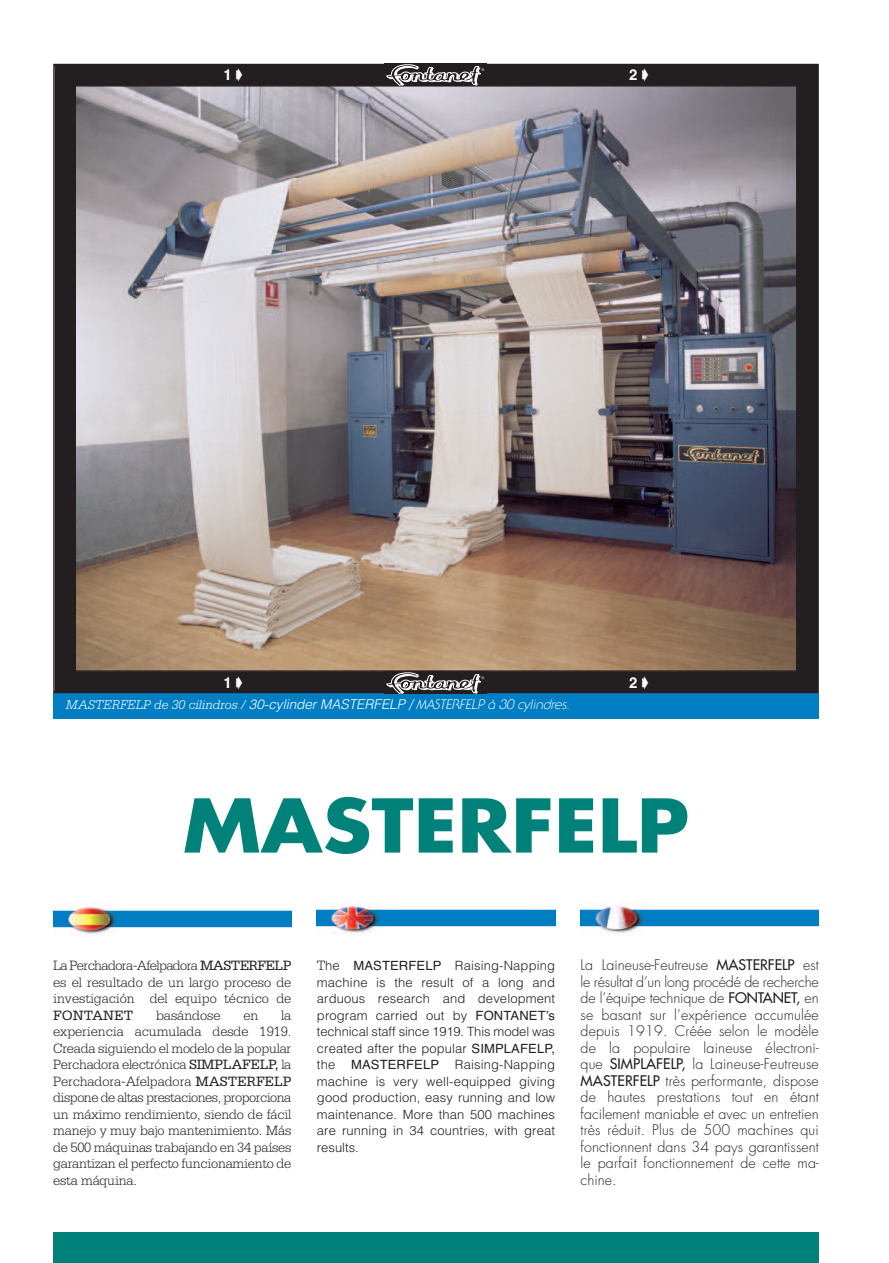
<style>
.page{position:relative;width:889px;height:1263px;background:#fff}
.page>*{position:absolute;margin:0;border:0;box-sizing:border-box;transform-origin:0 0}
.t1{font:700 72px "Futura";color:#00827a;scale:1.1 1}
.t2{font:700 15px "Helvetica";color:#fff}
.t3{font:300 14.25px/16.5px "Futura";letter-spacing:.01em;color:#231f20;text-align:justify}
.t4{font:300 14.25px/16.5px "Serifa";letter-spacing:-.005em;color:#231f20;text-align:justify}
.t5{font:14.25px "Serifa";letter-spacing:-.005em;color:#231f20}
.t6{font:italic 300 13.5px "Serifa";color:#fff}
.t7{font:300 12.75px/16.5px "Helvetica";letter-spacing:.01em;color:#231f20;text-align:justify}
.s1{font-family:"Helvetica"}
.s2{font-family:"Serif Gothic Std"}
.s3{font-weight:400}
.s4{font-family:"Serifa";font-size:14.25px}
</style>
<div class="page">
<div style="left:53px;top:693px;width:766px;height:26px;background:#007ec3"></div>
<div style="left:53px;top:1233px;width:766px;height:30px;background:#00827a"></div>
<img style="left:580px;top:901px;width:239px;height:33px">
<img style="left:317px;top:901px;width:238px;height:34px">
<img style="left:53px;top:902px;width:238px;height:32px">
<div style="left:55px;top:65px;width:762px;height:627px;background:#231f20"></div>
<img style="left:77px;top:88px;width:717px;height:581px">
<svg style="left:385px;top:64px;width:101px;height:21px"></svg>
<svg style="left:385px;top:672px;width:101px;height:21px"></svg>
<p class="t2" style="left:223px;top:66px;width:10px">1</p>
<p class="t2" style="left:629px;top:66px;width:10px">2</p>
<p class="t2" style="left:223px;top:674px;width:10px">1</p>
<p class="t2" style="left:629px;top:674px;width:10px">2</p>
<p class="t6" style="left:66px;top:700px;width:508px">MASTERFELP de 30 cilindros / <span class="s1">30-cylinder MASTERFELP /</span> <span class="s2">MASTERFELP à 30 cylindres.</span></p>
<h1 class="t1" style="left:183px;top:793px;width:462px">MASTERFELP</h1>
<p class="t4" style="left:53px;top:958px;width:240px">La Perchadora-Afelpadora <span class="s3">MASTERFELP </span>es el resultado de un largo proceso de investigación del equipo técnico de</p>
<p class="t5" style="left:53px;top:1010px;width:82px">FONTANET</p>
<p class="t4" style="left:156px;top:1008px;width:66px">basándose</p>
<p class="t4" style="left:243px;top:1008px;width:16px">en</p>
<p class="t4" style="left:53px;top:1008px;width:240px;text-indent:228px">la experiencia acumulada desde 1919.<br>Creada siguiendo el modelo de la popular Perchadora electrónica <span class="s3">SIMPLAFELP,</span> la Perchadora-Afelpadora <span class="s3">MASTERFELP </span>dispone de altas prestaciones, proporciona un máximo rendimiento, siendo de fácil manejo y muy bajo mantenimiento. Más de 500 máquinas trabajando en 34 países garantizan el perfecto funcionamiento de esta máquina.</p>
<p class="t7" style="left:317px;top:956px;width:240px"><span class="s4">T</span>he <span class="s3">MASTERFELP</span> Raising-Napping machine is the result of a long and arduous research and development program carried out by <span class="s3">FONTANET’s </span>technical staff since 1919. This model was created after the popular <span class="s3">SIMPLAFELP, </span>the <span class="s3">MASTERFELP</span> Raising-Napping machine is very well-equipped giving good production, easy running and low maintenance. More than 500 machines are running in 34 countries, with great results.</p>
<p class="t3" style="left:580px;top:958px;width:240px">La Laineuse-Feutreuse <span class="s3">MASTERFELP</span> est le résultat d’un long procédé de recherche de l’équipe technique de <span class="s3">FONTANET,</span> en se basant sur l’expérience accumulée depuis 1919. Créée selon le modèle de la populaire laineuse électroni&shy;que <span class="s3">SIMPLAFELP,</span> la Laineuse-Feutreuse <span class="s3">MASTERFELP</span> très performante, dispose de hautes prestations tout en étant facilement maniable et avec un entretien très réduit. Plus de 500 machines qui fonctionnent dans 34 pays garantissent le parfait fonctionnement de cette ma&shy;chine.</p>
</div>
